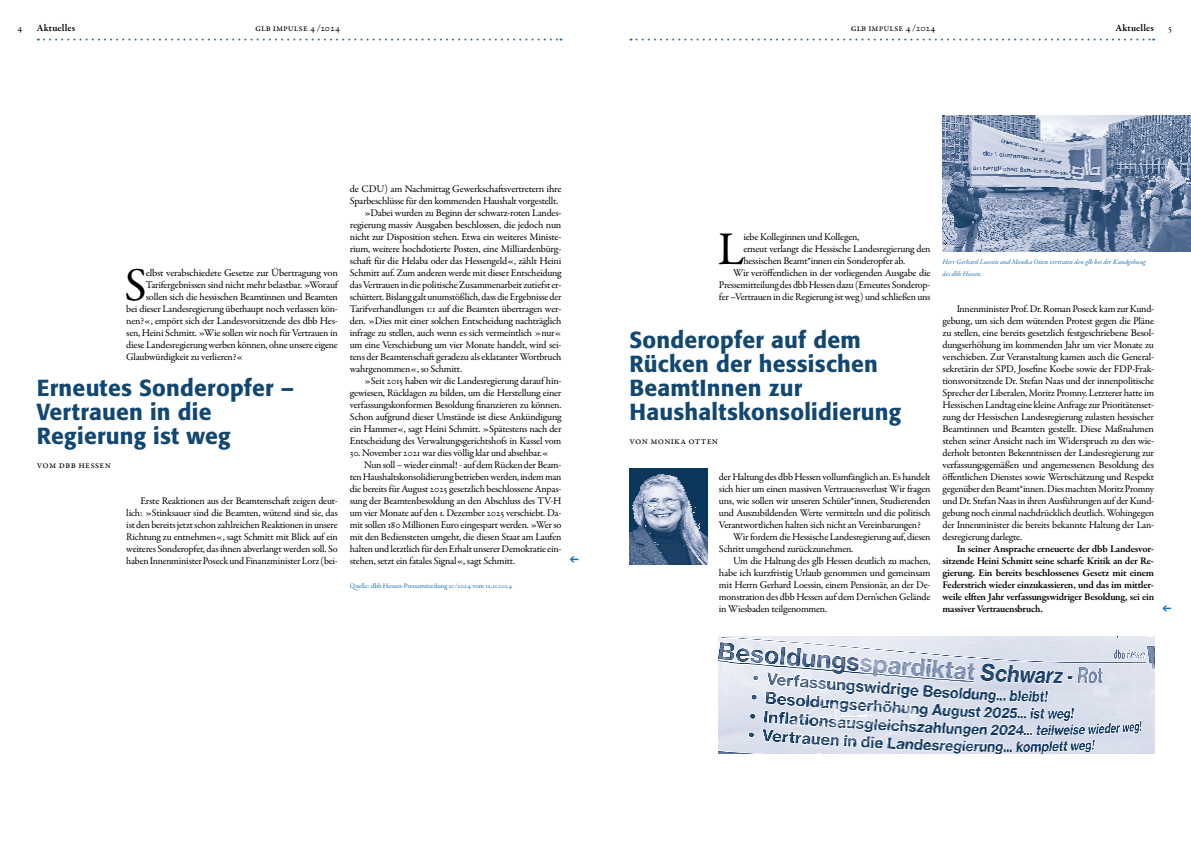
<style>
.page{position:relative;width:1191px;height:842px;background:#fff}
.page>*{position:absolute;margin:0;border:0;box-sizing:border-box;transform-origin:0 0}
.t1{font:47.3px "Garamond Premr Pro";color:#000}
.t2{font:500 23px/24px "Tn T Form BSK";letter-spacing:.01em;color:#124772}
.t3{font:10.2px/12px "Garamond Premr Pro";letter-spacing:-.02em;color:#000;text-align:justify}
.t4{font:600 10.2px/12px "Garamond Premr Pro";letter-spacing:-.025em;color:#000;text-align:justify}
.t5{font:10.2px "Garamond Premr Pro";letter-spacing:.02em;color:#000}
.t6{font:10.2px "Garamond Premr Pro";letter-spacing:.01em;color:#000}
.t7{font:10px "Garamond Premr Pro";color:#000}
.t8{font:600 10px "Garamond Premr Pro";letter-spacing:.02em;color:#000}
.t9{font:italic 7px/12px "Garamond Premr Pro";letter-spacing:-.005em;color:#1a72b9}
.t10{font:7px "Garamond Premr Pro";letter-spacing:-.005em;color:#1a72b9}
</style>
<div class="page">
<svg style="left:630px;top:39px;width:524px;height:2px"></svg>
<svg style="left:38px;top:39px;width:523px;height:2px"></svg>
<img style="left:942px;top:116px;width:249px;height:136px">
<img style="left:719px;top:636px;width:435px;height:118px">
<img style="left:629px;top:468px;width:78px;height:96px">
<p class="t7" style="left:17px;top:22px;width:7px">4</p>
<p class="t8" style="left:37px;top:22px;width:40px">Aktuelles</p>
<p class="t7" style="left:255px;top:22px;width:86px">GLB IMPULSE 4/2024</p>
<p class="t7" style="left:850px;top:22px;width:86px">GLB IMPULSE 4/2024</p>
<p class="t8" style="left:1115px;top:22px;width:40px">Aktuelles</p>
<p class="t7" style="left:1168px;top:22px;width:5px">5</p>
<h1 class="t1" style="left:124px;top:257px;width:24px">S</h1>
<p class="t3" style="left:146px;top:267px;width:193px">elbst verabschiedete Gesetze zur Übertragung von</p>
<p class="t3" style="left:146px;top:279px;width:193px">Tarifergebnissen sind nicht mehr belastbar. »Worauf</p>
<p class="t3" style="left:146px;top:291px;width:193px">sollen sich die hessischen Beamtinnen und Beamten</p>
<p class="t3" style="left:126px;top:303px;width:213px">bei dieser Landesregierung überhaupt noch verlassen kön-</p>
<p class="t3" style="left:126px;top:315px;width:213px">nen?«, empört sich der Landesvorsitzende des dbb Hes-</p>
<p class="t3" style="left:126px;top:327px;width:213px">sen, Heini Schmitt. »Wie sollen wir noch für Vertrauen in</p>
<p class="t3" style="left:126px;top:339px;width:213px">diese Landesregierung werben können, ohne unsere eigene</p>
<p class="t3" style="left:126px;top:351px;width:118px">Glaubwürdigkeit zu verlieren?«</p>
<h2 class="t2" style="left:37px;top:376px;width:259px">Erneutes Sonderopfer –<br>Vertrauen in die<br>Regierung ist weg</h2>
<p class="t6" style="left:37px;top:459px;width:76px">Vom dbb hessen</p>
<p class="t3" style="left:126px;top:495px;width:213px;text-indent:14px">Erste Reaktionen aus der Beamtenschaft zeigen deut&shy;lich: »Stinksauer sind die Beamten, wütend sind sie, das ist den bereits jetzt schon zahlreichen Reaktionen in unsere Richtung zu entnehmen«, sagt Schmitt mit Blick auf ein weiteres Sonderopfer, das ihnen abverlangt werden soll. So haben Innenminister Poseck und Finanzminister Lorz (bei-</p>
<p class="t3" style="left:350px;top:183px;width:213px">de CDU) am Nachmittag Gewerkschaftsvertretern ihre</p>
<p class="t3" style="left:350px;top:195px;width:210px">Sparbeschlüsse für den kommenden Haushalt vorgestellt.</p>
<p class="t3" style="left:364px;top:207px;width:199px">»Dabei wurden zu Beginn der schwarz-roten Landes-</p>
<p class="t3" style="left:350px;top:219px;width:213px">regierung massiv Ausgaben beschlossen, die jedoch nun</p>
<p class="t3" style="left:350px;top:231px;width:213px">nicht zur Disposition stehen. Etwa ein weiteres Ministe-</p>
<p class="t3" style="left:350px;top:243px;width:213px">rium, weitere hochdotierte Posten, eine Milliardenbürg-</p>
<p class="t3" style="left:350px;top:255px;width:213px">schaft für die Helaba oder das Hessengeld«, zählt Heini</p>
<p class="t3" style="left:350px;top:267px;width:213px">Schmitt auf. Zum anderen werde mit dieser Entscheidung</p>
<p class="t3" style="left:350px;top:279px;width:213px">das Vertrauen in die politische Zusammenarbeit zutiefst er-</p>
<p class="t3" style="left:350px;top:291px;width:213px">schüttert. Bislang galt unumstößlich, dass die Ergebnisse der</p>
<p class="t3" style="left:350px;top:303px;width:213px">Tarifverhandlungen 1:1 auf die Beamten übertragen wer-</p>
<p class="t3" style="left:350px;top:315px;width:213px">den. »Dies mit einer solchen Entscheidung nachträglich</p>
<p class="t3" style="left:350px;top:327px;width:213px">infrage zu stellen, auch wenn es sich vermeintlich »nur«</p>
<p class="t3" style="left:350px;top:339px;width:213px">um eine Verschiebung um vier Monate handelt, wird sei-</p>
<p class="t3" style="left:350px;top:351px;width:213px">tens der Beamtenschaft geradezu als eklatanter Wortbruch</p>
<p class="t3" style="left:350px;top:363px;width:114px">wahrgenommen«, so Schmitt.</p>
<p class="t3" style="left:364px;top:375px;width:199px">»Seit 2015 haben wir die Landesregierung darauf hin-</p>
<p class="t3" style="left:350px;top:387px;width:213px">gewiesen, Rücklagen zu bilden, um die Herstellung einer</p>
<p class="t3" style="left:350px;top:399px;width:213px">verfassungskonformen Besoldung finanzieren zu können.</p>
<p class="t3" style="left:350px;top:411px;width:213px">Schon aufgrund dieser Umstände ist diese Ankündigung</p>
<p class="t3" style="left:350px;top:423px;width:213px">ein Hammer«, sagt Heini Schmitt. »Spätestens nach der</p>
<p class="t3" style="left:350px;top:435px;width:213px">Entscheidung des Verwaltungsgerichtshofs in Kassel vom</p>
<p class="t3" style="left:350px;top:447px;width:200px">30. November 2021 war dies völlig klar und absehbar.«</p>
<p class="t3" style="left:364px;top:459px;width:199px">Nun soll – wieder einmal! - auf dem Rücken der Beam-</p>
<p class="t3" style="left:350px;top:471px;width:213px">ten Haushaltskonsolidierung betrieben werden, indem man</p>
<p class="t3" style="left:350px;top:483px;width:213px">die bereits für August 2025 gesetzlich beschlossene Anpas-</p>
<p class="t3" style="left:350px;top:495px;width:213px">sung der Beamtenbesoldung an den Abschluss des TV-H</p>
<p class="t3" style="left:350px;top:507px;width:213px">um vier Monate auf den 1. Dezember 2025 verschiebt. Da-</p>
<p class="t3" style="left:350px;top:519px;width:213px">mit sollen 180 Millionen Euro eingespart werden. »Wer so</p>
<p class="t3" style="left:350px;top:531px;width:213px">mit den Bediensteten umgeht, die diesen Staat am Laufen</p>
<p class="t3" style="left:350px;top:543px;width:213px">halten und letztlich für den Erhalt unserer Demokratie ein-</p>
<p class="t3" style="left:350px;top:555px;width:167px">stehen, setzt ein fatales Signal«, sagt Schmitt.</p>
<p class="t10" style="left:350px;top:582px;width:164px">Quelle: dbb Hessen-Pressemitteilung 10/2024 vom 12.11.2024</p>
<h1 class="t1" style="left:718px;top:221px;width:28px">L</h1>
<p class="t3" style="left:743px;top:231px;width:117px">iebe Kolleginnen und Kollegen,</p>
<p class="t3" style="left:743px;top:243px;width:189px">erneut verlangt die Hessische Landesregierung den</p>
<p class="t3" style="left:743px;top:255px;width:163px">hessischen Beamt*innen ein Sonderopfer ab.</p>
<p class="t3" style="left:733px;top:267px;width:199px">Wir veröffentlichen in der vorliegenden Ausgabe die</p>
<p class="t3" style="left:719px;top:279px;width:213px">Pressemitteilung des dbb Hessen dazu (Erneutes Sonderop-</p>
<p class="t3" style="left:719px;top:291px;width:213px">fer –Vertrauen in die Regierung ist weg) und schließen uns</p>
<h2 class="t2" style="left:629px;top:328px;width:273px">Sonderopfer auf dem<br>Rücken der hessischen<br>BeamtInnen zur<br>Haushaltskonsolidierung</h2>
<p class="t5" style="left:629px;top:435px;width:90px">Von Monika Otten</p>
<p class="t3" style="left:719px;top:471px;width:213px">der Haltung des dbb Hessen vollumfänglich an. Es handelt</p>
<p class="t3" style="left:719px;top:483px;width:213px">sich hier um einen massiven Vertrauensverlust Wir fragen</p>
<p class="t3" style="left:719px;top:495px;width:213px">uns, wie sollen wir unseren Schüler*innen, Studierenden</p>
<p class="t3" style="left:719px;top:507px;width:213px">und Auszubildenden Werte vermitteln und die politisch</p>
<p class="t3" style="left:719px;top:519px;width:203px">Verantwortlichen halten sich nicht an Vereinbarungen?</p>
<p class="t3" style="left:733px;top:531px;width:199px">Wir fordern die Hessische Landesregierung auf, diesen</p>
<p class="t3" style="left:719px;top:543px;width:136px">Schritt umgehend zurückzunehmen.</p>
<p class="t3" style="left:733px;top:555px;width:199px">Um die Haltung des glb Hessen deutlich zu machen,</p>
<p class="t3" style="left:719px;top:567px;width:213px">habe ich kurzfristig Urlaub genommen und gemeinsam</p>
<p class="t3" style="left:719px;top:579px;width:213px">mit Herrn Gerhard Loessin, einem Pensionär, an der De-</p>
<p class="t3" style="left:719px;top:591px;width:213px">monstration des dbb Hessen auf dem Dern’schen Gelände</p>
<p class="t3" style="left:719px;top:603px;width:110px">in Wiesbaden teilgenommen.</p>
<p class="t9" style="left:942px;top:256px;width:205px">Herr Gerhard Loessin und Monika Otten vertraten den glb bei der Kundgebung des dbb Hessen.</p>
<p class="t3" style="left:942px;top:303px;width:213px;text-indent:14px">Innenminister Prof. Dr. Roman Poseck kam zur Kund&shy;gebung, um sich dem wütenden Protest gegen die Pläne zu stellen, eine bereits gesetzlich festgeschriebene Besol&shy;dungserhöhung im kommenden Jahr um vier Monate zu verschieben. Zur Veranstaltung kamen auch die General&shy;sekretärin der SPD, Josefine Koebe sowie der FDP-Frak&shy;tionsvorsitzende Dr. Stefan Naas und der innenpolitische Sprecher der Liberalen, Moritz Promny. Letzterer hatte im Hessischen Landtag eine kleine Anfrage zur Prioritätenset&shy;zung der Hessischen Landesregierung zulasten hessischer Beamtinnen und Beamten gestellt. Diese Maßnahmen stehen seiner Ansicht nach im Widerspruch zu den wie&shy;derholt betonten Bekenntnissen der Landesregierung zur verfassungsgemäßen und angemessenen Besoldung des öffentlichen Dienstes sowie Wertschätzung und Respekt gegenüber den Beamt*innen. Dies machten Moritz Promny und Dr. Stefan Naas in ihren Ausführungen auf der Kund&shy;gebung noch einmal nachdrücklich deutlich. Wohingegen der Innenminister die bereits bekannte Haltung der Lan&shy;desregierung darlegte.</p>
<p class="t4" style="left:942px;top:543px;width:213px;text-indent:14px">In seiner Ansprache erneuerte der dbb Landesvor&shy;sitzende Heini Schmitt seine scharfe Kritik an der Re&shy;gierung. Ein bereits beschlossenes Gesetz mit einem Federstrich wieder einzukassieren, und das im mittler&shy;weile elften Jahr verfassungswidriger Besoldung, sei ein massiver Vertrauensbruch.</p>
</div>
